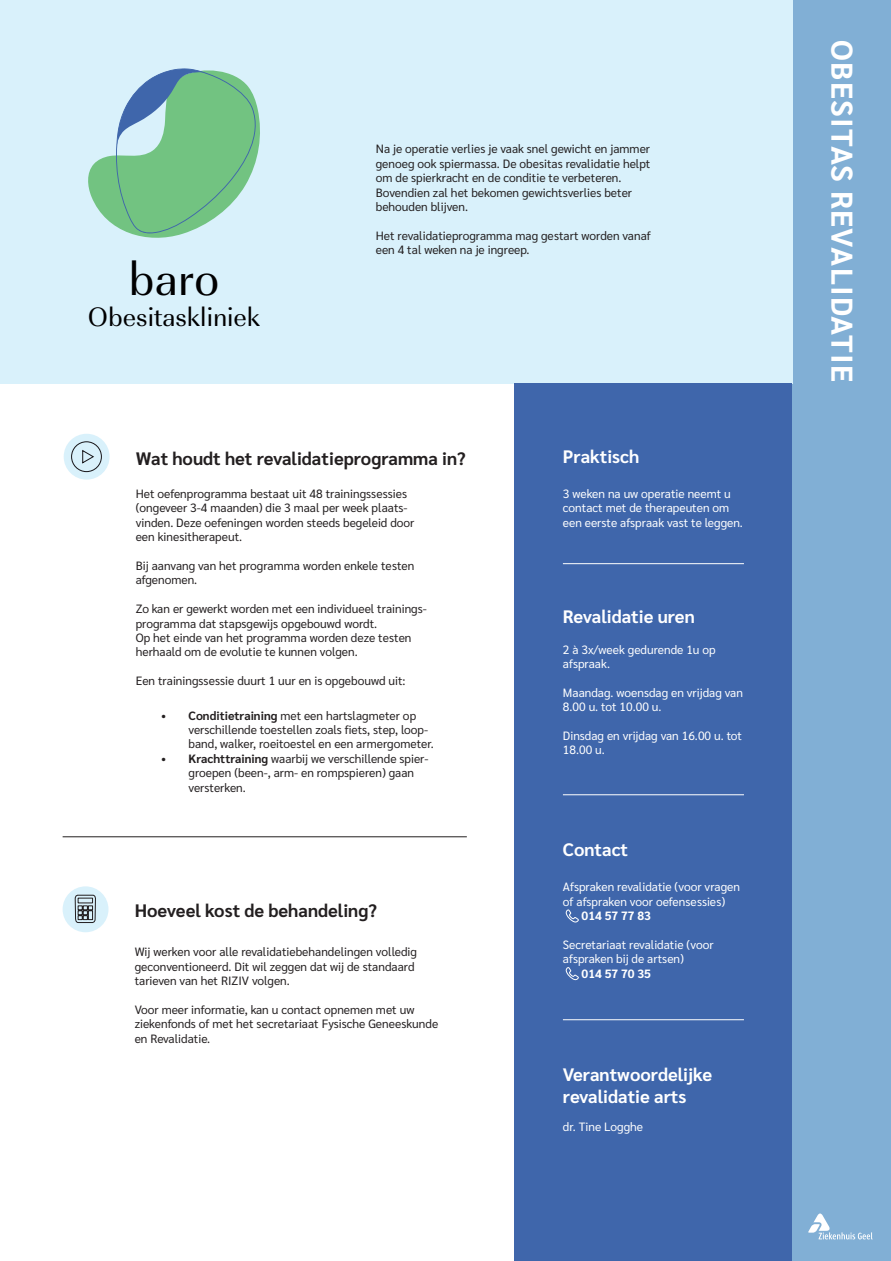
<style>
.page{position:relative;width:891px;height:1261px;background:#fff}
.page>*{position:absolute;margin:0;border:0;box-sizing:border-box;transform-origin:0 0}
.t1{font:48.9px "Imperial URW";color:#000001}
.t2{font:700 30px "Sarabun";letter-spacing:.04em;color:#fff}
.t3{font:27.45px "Imperial URW";color:#000001}
.t4{font:700 18px/21.6px "Sarabun";color:#fff}
.t5{font:700 18px "Sarabun";color:#231f20}
.t6{font:12px/14.4px "Sarabun";color:#231f20}
.t7{font:12px/14.4px "Sarabun";color:#fff}
.t8{font:700 12px "Sarabun";color:#fff}
.s1{font-weight:700}
</style>
<div class="page">
<div style="left:792px;top:0;width:98px;height:1260px;background:#81afd5"></div>
<svg style="left:808px;top:1213px;width:64px;height:26px"></svg>
<div style="left:0;top:0;width:792px;height:384px;background:#d9f1fb"></div>
<svg style="left:88px;top:68px;width:172px;height:170px"></svg>
<div style="left:514px;top:384px;width:278px;height:876px;background:#3f66ab"></div>
<svg style="left:565px;top:909px;width:14px;height:13px"></svg>
<svg style="left:565px;top:967px;width:14px;height:13px"></svg>
<hr style="left:563px;top:563px;width:180px;height:1px;background:#fff">
<hr style="left:563px;top:794px;width:180px;height:1px;background:#fff">
<hr style="left:563px;top:1019px;width:180px;height:1px;background:#fff">
<hr style="left:63px;top:836px;width:404px;height:1px;background:#231f20">
<div style="left:63px;top:886px;width:45px;height:46px;background:#d9f1fb;border-radius:50%"></div>
<svg style="left:75px;top:894px;width:21px;height:39px"></svg>
<div style="left:64px;top:434px;width:46px;height:45px;background:#d9f1fb;border-radius:50%"></div>
<svg style="left:71px;top:441px;width:31px;height:31px"></svg>
<h1 class="t1" style="left:129px;top:244px;width:92px">baro</h1>
<h3 class="t3" style="left:88px;top:297px;width:174px">Obesitaskliniek</h3>
<p class="t6" style="left:376px;top:142px;width:276px">Na je operatie verlies je vaak snel gewicht en jammer genoeg ook spiermassa. De obesitas revalidatie helpt om de spierkracht en de conditie te verbeteren.<br>Bovendien zal het bekomen gewichtsverlies beter behouden blijven.</p>
<p class="t6" style="left:376px;top:228px;width:276px">Het revalidatieprogramma mag gestart worden vanaf een 4 tal weken na je ingreep.</p>
<h3 class="t5" style="left:136px;top:448px;width:331px">Wat houdt het revalidatieprogramma in?</h3>
<p class="t6" style="left:136px;top:486px;width:280px">Het oefenprogramma bestaat uit 48 trainingssessies (ongeveer 3-4 maanden) die 3 maal per week plaats&shy;vinden. Deze oefeningen worden steeds begeleid door een kinesitherapeut.</p>
<p class="t6" style="left:136px;top:558px;width:280px">Bij aanvang van het programma worden enkele testen afgenomen.</p>
<p class="t6" style="left:136px;top:602px;width:292px">Zo kan er gewerkt worden met een individueel trainings&shy;programma dat stapsgewijs opgebouwd wordt.<br>Op het einde van het programma worden deze testen herhaald om de evolutie te kunnen volgen.</p>
<p class="t6" style="left:136px;top:674px;width:271px">Een trainingssessie duurt 1 uur en is opgebouwd uit:</p>
<p class="t6" style="left:188px;top:708px;width:247px;text-indent:-27px"><span class="s1">• Conditietraining</span> met een hartslagmeter op verschillende toestellen zoals fiets, step, loop&shy;band, walker, roeitoestel en een armergometer.</p>
<p class="t6" style="left:188px;top:751px;width:241px;text-indent:-27px"><span class="s1">• Krachttraining</span> waarbij we verschillende spier&shy;groepen (been-, arm- en rompspieren) gaan versterken.</p>
<h3 class="t5" style="left:135px;top:900px;width:244px">Hoeveel kost de behandeling?</h3>
<p class="t6" style="left:135px;top:944px;width:284px">Wij werken voor alle revalidatiebehandelingen volledig geconventioneerd. Dit wil zeggen dat wij de standaard tarieven van het RIZIV volgen.</p>
<p class="t6" style="left:135px;top:1002px;width:305px">Voor meer informatie, kan u contact opnemen met uw ziekenfonds of met het secretariaat Fysische Geneeskunde en Revalidatie.</p>
<h3 class="t4" style="left:563px;top:445px;width:78px">Praktisch</h3>
<p class="t7" style="left:563px;top:486px;width:181px">3 weken na uw operatie neemt u contact met de therapeuten om een eerste afspraak vast te leggen.</p>
<h3 class="t4" style="left:563px;top:606px;width:133px">Revalidatie uren</h3>
<p class="t7" style="left:563px;top:642px;width:154px">2 à 3x/week gedurende 1u op afspraak.</p>
<p class="t7" style="left:563px;top:685px;width:181px">Maandag. woensdag en vrijdag van<br>8.00 u. tot 10.00 u.</p>
<p class="t7" style="left:563px;top:728px;width:181px">Dinsdag en vrijdag van 16.00 u. tot<br>18.00 u.</p>
<h3 class="t4" style="left:563px;top:839px;width:67px">Contact</h3>
<p class="t7" style="left:563px;top:879px;width:178px">Afspraken revalidatie (voor vragen of afspraken voor oefensessies)</p>
<p class="t8" style="left:581px;top:908px;width:71px">014 57 77 83</p>
<p class="t7" style="left:563px;top:937px;width:152px">Secretariaat revalidatie (voor afspraken bij de artsen)</p>
<p class="t8" style="left:581px;top:966px;width:71px">014 57 70 35</p>
<h3 class="t4" style="left:563px;top:1063px;width:151px">Verantwoordelijke revalidatie arts</h3>
<p class="t7" style="left:563px;top:1119px;width:82px">dr. Tine Logghe</p>
<h2 class="t2" style="left:859px;top:40px;width:343px;rotate:90deg">OBESITAS REVALIDATIE</h2>
</div>
